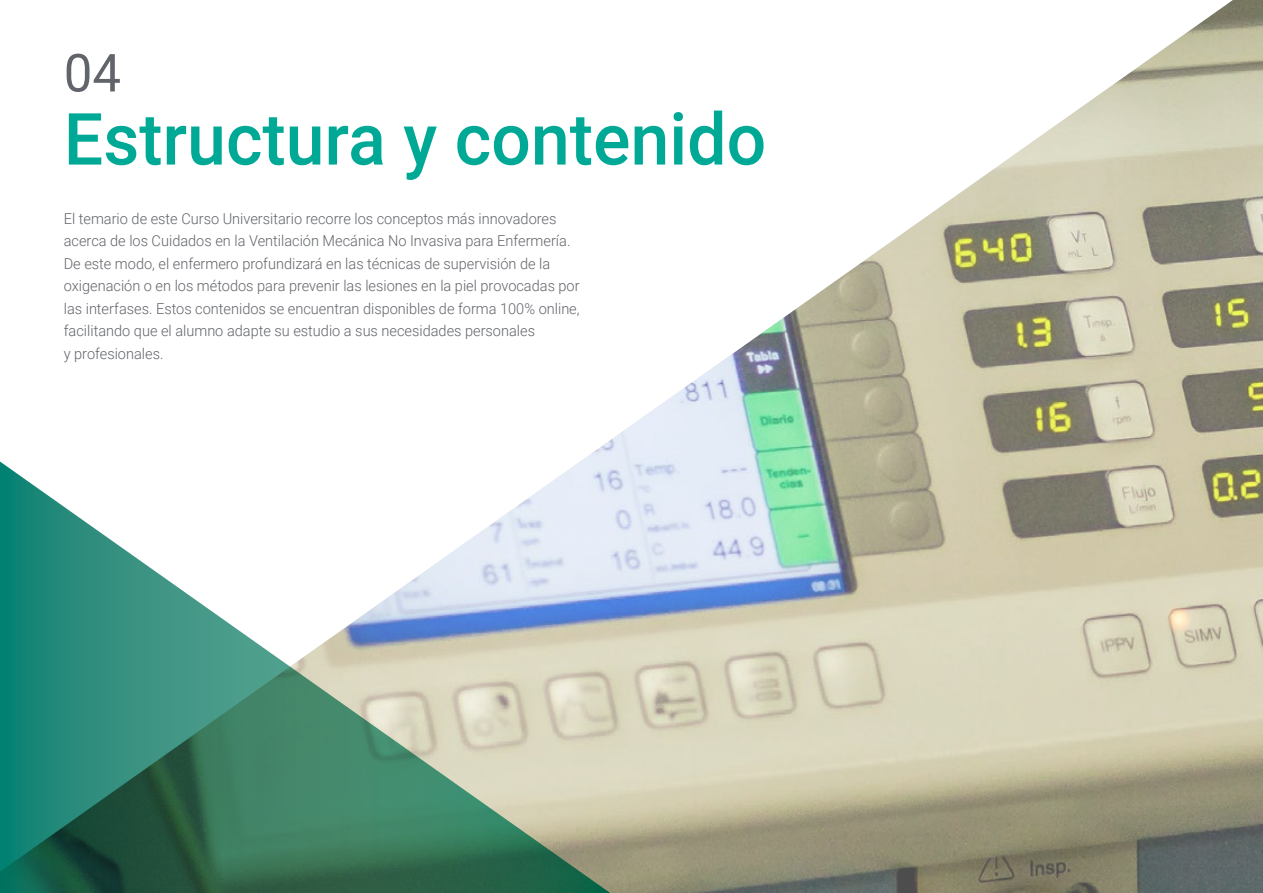
<style>
.page{position:relative;width:1263px;height:893px;background:#fff}
.page>*{position:absolute;margin:0;border:0;box-sizing:border-box;transform-origin:0 0}
.t1{font:500 72px "Roboto";color:#00a996}
.t2{font:52.5px "Roboto";color:#61646a}
.t3{font:300 15px/22.5px "Roboto";color:#61646a}
</style>
<div class="page">
<img style="left:602px;top:0;width:661px;height:893px">
<svg style="left:0;top:446px;width:640px;height:447px"></svg>
<h2 class="t2" style="left:64px;top:36px;width:59px">04</h2>
<h1 class="t1" style="left:64px;top:89px;width:704px">Estructura y contenido</h1>
<p class="t3" style="left:64px;top:207px;width:517px">El temario de este Curso Universitario recorre los conceptos más innovadores acerca de los Cuidados en la Ventilación Mecánica No Invasiva para Enfermería.<br>De este modo, el enfermero profundizará en las técnicas de supervisión de la oxigenación o en los métodos para prevenir las lesiones en la piel provocadas por las interfases. Estos contenidos se encuentran disponibles de forma 100% online, facilitando que el alumno adapte su estudio a sus necesidades personales<br>y profesionales.</p>
</div>
